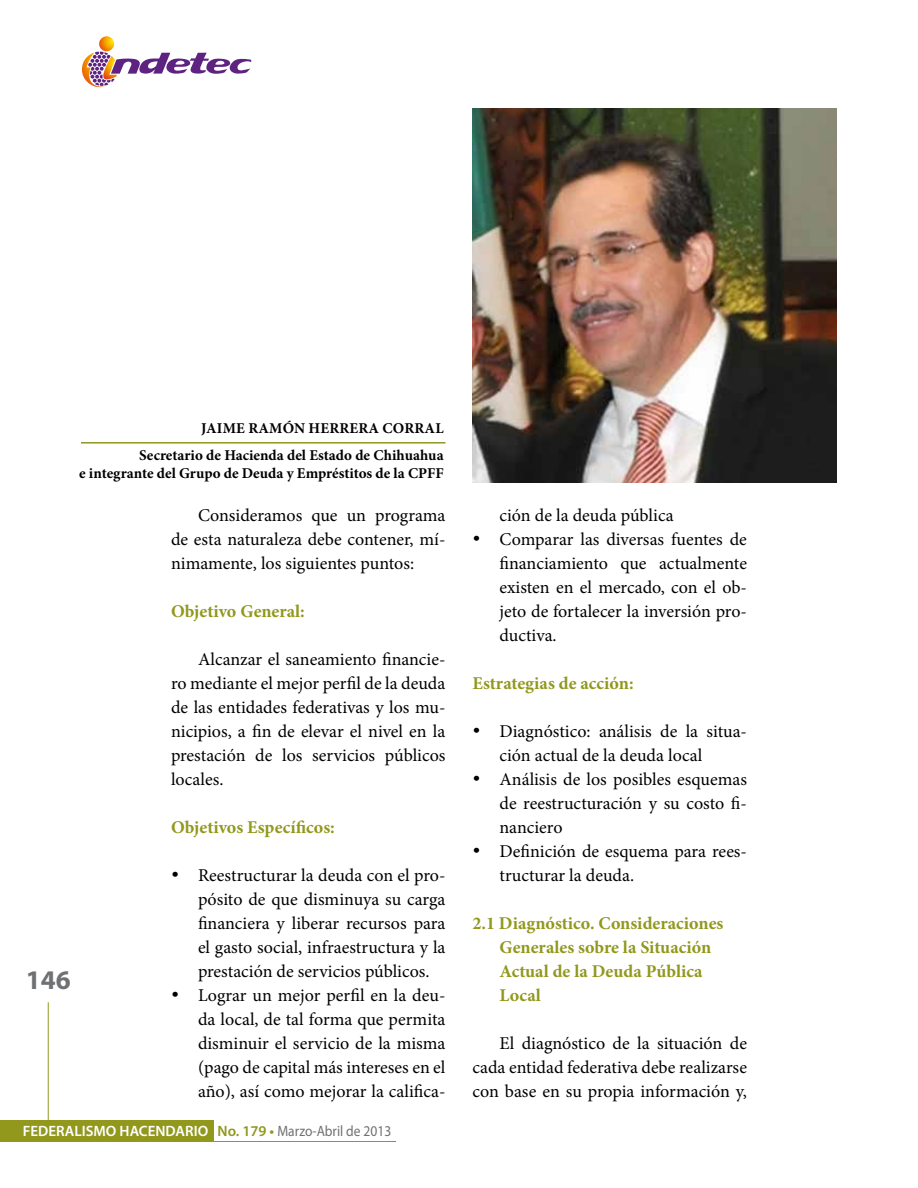
<style>
.page{position:relative;width:918px;height:1188px;background:#fff}
.page>*{position:absolute;margin:0;border:0;box-sizing:border-box;transform-origin:0 0}
.t1{font:700 27px "Myriad Pro";color:#707172}
.t2{font:18px/24px "Minion Pro";color:#000;text-align:justify}
.t3{font:700 18px/24px "Minion Pro";letter-spacing:.005em;color:#91981c}
.t4{font:700 15px/27px "Minion Pro";letter-spacing:.005em;color:#000}
.t5{font:600 15px "Myriad Pro";color:#fff}
.s1{color:#91981c}
.s2{font-weight:400;color:#707172}
</style>
<div class="page">
<div style="left:0;top:1121px;width:213px;height:21px;background:#91981c"></div>
<hr style="left:0;top:1141px;width:396px;height:1px;background:#91981c">
<hr style="left:48px;top:1002px;width:1px;height:119px;background:#91981c">
<svg style="left:82px;top:36px;width:169px;height:52px"></svg>
<img style="left:472px;top:108px;width:365px;height:374px">
<hr style="left:81px;top:442px;width:365px;height:2px;background:#91981c">
<p class="t4" style="left:201px;top:414px;width:16px">Jaime</p>
<p class="t4" style="left:248px;top:414px;width:23px">Ramón</p>
<p class="t4" style="left:309px;top:414px;width:23px">Herrera</p>
<p class="t4" style="left:139px;top:414px;width:306px;text-indent:243px">Corral<br>Secretario de Hacienda del Estado de Chihuahua</p>
<p class="t4" style="left:79px;top:459px;width:366px">e integrante del Grupo de Deuda y Empréstitos de la CPFF</p>
<h1 class="t1" style="left:26px;top:963px;width:46px">146</h1>
<p class="t2" style="left:171px;top:503px;width:276px;text-indent:27px">Consideramos que un programa de esta naturaleza debe contener, mí&shy;nimamente, los siguientes puntos:</p>
<p class="t3" style="left:171px;top:599px;width:135px">Objetivo General:</p>
<p class="t2" style="left:171px;top:647px;width:276px;text-indent:27px">Alcanzar el saneamiento financie&shy;ro mediante el mejor perfil de la deuda de las entidades federativas y los mu&shy;nicipios, a fin de elevar el nivel en la prestación de los servicios públicos locales.</p>
<p class="t3" style="left:171px;top:815px;width:165px">Objetivos Específicos:</p>
<p class="t2" style="left:198px;top:863px;width:249px;text-indent:-27px">• Reestructurar la deuda con el pro&shy;pósito de que disminuya su carga financiera y liberar recursos para el gasto social, infraestructura y la prestación de servicios públicos.</p>
<p class="t2" style="left:198px;top:983px;width:249px;text-indent:-27px">• Lograr un mejor perfil en la deu&shy;da local, de tal forma que permita disminuir el servicio de la misma (pago de capital más intereses en el año), así como mejorar la califica-</p>
<p class="t5" style="left:23px;top:1122px;width:370px">FEDERALISMO HACENDARIO <span class="s1">No. 179 •</span> <span class="s2">Marzo-Abril de 2013</span></p>
<p class="t2" style="left:500px;top:503px;width:176px">ción de la deuda pública</p>
<p class="t2" style="left:500px;top:527px;width:249px;text-indent:-27px">• Comparar las diversas fuentes de financiamiento que actualmente existen en el mercado, con el ob&shy;jeto de fortalecer la inversión pro&shy;ductiva.</p>
<p class="t3" style="left:472px;top:671px;width:163px">Estrategias de acción:</p>
<p class="t2" style="left:500px;top:719px;width:249px;text-indent:-27px">• Diagnóstico: análisis de la situa&shy;ción actual de la deuda local</p>
<p class="t2" style="left:500px;top:767px;width:249px;text-indent:-27px">• Análisis de los posibles esquemas de reestructuración y su costo fi&shy;nanciero</p>
<p class="t2" style="left:500px;top:839px;width:249px;text-indent:-27px">• Definición de esquema para rees&shy;tructurar la deuda.</p>
<p class="t3" style="left:500px;top:911px;width:225px;text-indent:-27px">2.1 Diagnóstico. Consideraciones<br>Generales sobre la Situación<br>Actual de la Deuda Pública<br>Local</p>
<p class="t2" style="left:472px;top:1031px;width:276px;text-indent:27px">El diagnóstico de la situación de cada entidad federativa debe realizarse con base en su propia información y,</p>
</div>
